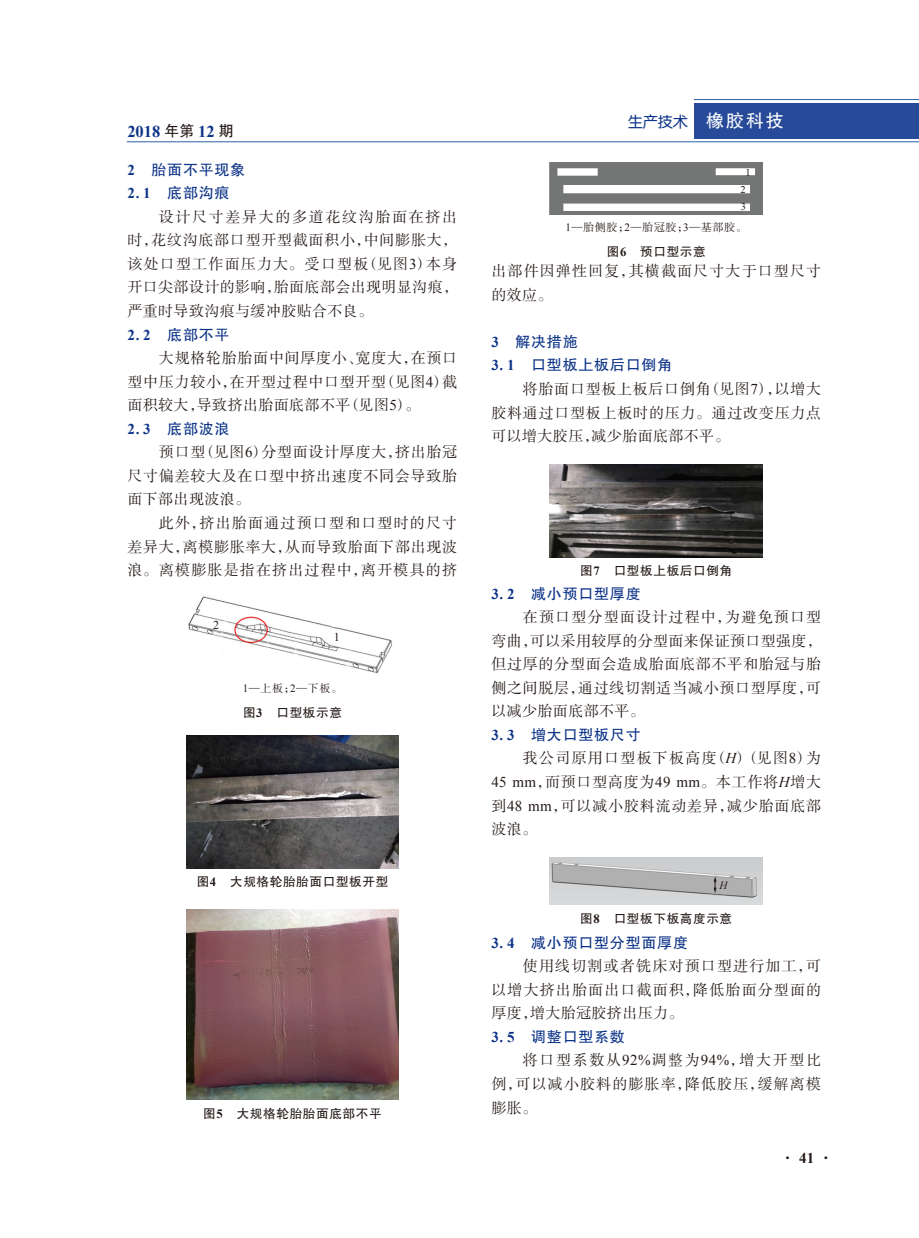
<style>
.page{position:relative;width:919px;height:1238px;background:#fff}
.page>*{position:absolute;margin:0;border:0;box-sizing:border-box;transform-origin:0 0}
.t1{font:18px "FZHTJW GB1 0";color:#fff}
.t2{font:700 16.5px "Times New Roman";color:#0d3488}
.正文{font:15px/23.5px "FZSSJW GB1 0";letter-spacing:.05em;color:#231916;text-align:justify}
.小标题{font:15px "FZHTJW GB1 0";letter-spacing:.05em;color:#0d3488}
.正文-2{font:15px/23.5px "FZSSJW GB1 0";letter-spacing:.075em;color:#231916}
.t3{font:15px "FZY3 JW GB1 0";color:#0d3488}
.t4{font:15px "FZHTJW GB1 0";color:#231916}
.图题{font:12.6px "FZHTJW GB1 0";letter-spacing:.05em;color:#231916}
.t5{font:12.15px "Times New Roman";color:#231916}
.图注{font:11.1px "FZSSJW GB1 0";letter-spacing:.05em;color:#231916}
.t6{font:italic 11.1px "Times New Roman";color:#231916}
.t7{font:10.5px/17.2px "Times New Roman";color:#231916;text-align:center}
.s1{font-family:"FZHTJW GB1 0";font-weight:400;font-size:15px;color:#231916}
.s2{font-family:"Times New Roman";font-weight:700}
.s3{font-family:"Times New Roman"}
.s4{font-family:"Times New Roman";font-style:italic}
</style>
<div class="page">
<div style="left:694px;top:103px;width:224px;height:35px;background:#274a99"></div>
<hr style="left:127px;top:141px;width:791px;height:1px;background:#2960ad">
<hr style="left:693px;top:99px;width:225px;height:1px;background:#2960ad">
<img style="left:550px;top:464px;width:212px;height:93px">
<img style="left:550px;top:857px;width:212px;height:47px">
<svg style="left:713px;top:876px;width:3px;height:17px"></svg>
<img style="left:188px;top:596px;width:205px;height:78px">
<img style="left:186px;top:735px;width:213px;height:133px">
<img style="left:186px;top:909px;width:213px;height:190px">
<img style="left:550px;top:163px;width:212px;height:51px">
<p class="t2" style="left:127px;top:120px;width:108px">2018 <span class="s1">年第</span> 12 <span class="s1">期</span></p>
<p class="小标题" style="left:127px;top:161px;width:119px"><span class="s2">2</span> 胎面不平现象</p>
<p class="小标题" style="left:127px;top:185px;width:103px"><span class="s2">2. 1</span> 底部沟痕</p>
<p class="正文" style="left:127px;top:205px;width:332px;text-indent:31px">设计尺寸差异大的多道花纹沟胎面在挤出时，花纹沟底部口型开型截面积小，中间膨胀大，该处口型工作面压力大。受口型板（见图<span class="s3">3</span>）本身开口尖部设计的影响，胎面底部会出现明显沟痕，严重时导致沟痕与缓冲胶贴合不良。</p>
<p class="小标题" style="left:127px;top:326px;width:103px"><span class="s2">2. 2</span> 底部不平</p>
<p class="正文" style="left:127px;top:347px;width:331px;text-indent:31px">大规格轮胎胎面中间厚度小、宽度大，在预口型中压力较小，在开型过程中口型开型（见图<span class="s3">4</span>）截面积较大，导致挤出胎面底部不平（见图<span class="s3">5</span>）。</p>
<p class="小标题" style="left:127px;top:420px;width:103px"><span class="s2">2. 3</span> 底部波浪</p>
<p class="正文" style="left:127px;top:441px;width:331px;text-indent:31px">预口型（见图<span class="s3">6</span>）分型面设计厚度大，挤出胎冠尺寸偏差较大及在口型中挤出速度不同会导致胎面下部出现波浪。</p>
<p class="正文" style="left:127px;top:512px;width:331px;text-indent:31px">此外，挤出胎面通过预口型和口型时的尺寸差异大，离模膨胀率大，从而导致胎面下部出现波浪。离模膨胀是指在挤出过程中，离开模具的挤</p>
<p class="t5" style="left:213px;top:616px;width:8px">2</p>
<p class="t5" style="left:334px;top:629px;width:8px">1</p>
<p class="图注" style="left:243px;top:682px;width:101px"><span class="s3">1</span>—上板；<span class="s3">2</span>—下板。</p>
<p class="图题" style="left:243px;top:705px;width:100px">图<span class="s2">3</span> 口型板示意</p>
<p class="图题" style="left:197px;top:875px;width:193px">图<span class="s2">4</span> 大规格轮胎胎面口型板开型</p>
<p class="图题" style="left:203px;top:1106px;width:180px">图<span class="s2">5</span> 大规格轮胎胎面底部不平</p>
<p class="t3" style="left:627px;top:114px;width:61px">生产技术</p>
<p class="t1" style="left:706px;top:111px;width:79px">橡胶科技</p>
<p class="t7" style="left:740px;top:163px;width:12px">1<br>2<br>3</p>
<p class="图注" style="left:565px;top:222px;width:183px"><span class="s3">1</span>—胎侧胶；<span class="s3">2</span>—胎冠胶；<span class="s3">3</span>—基部胶。</p>
<p class="图题" style="left:606px;top:245px;width:100px">图<span class="s2">6</span> 预口型示意</p>
<p class="正文-2" style="left:491px;top:260px;width:331px">出部件因弹性回复，其横截面尺寸大于口型尺寸的效应。</p>
<p class="小标题" style="left:491px;top:333px;width:88px"><span class="s2">3</span> 解决措施</p>
<p class="小标题" style="left:491px;top:357px;width:182px"><span class="s2">3. 1</span> 口型板上板后口倒角</p>
<p class="正文" style="left:491px;top:378px;width:331px;text-indent:31px">将胎面口型板上板后口倒角（见图<span class="s3">7</span>），以增大胶料通过口型板上板时的压力。通过改变压力点可以增大胶压，减少胎面底部不平。</p>
<p class="图题" style="left:580px;top:564px;width:153px">图<span class="s2">7</span> 口型板上板后口倒角</p>
<p class="小标题" style="left:491px;top:585px;width:151px"><span class="s2">3. 2</span> 减小预口型厚度</p>
<p class="正文" style="left:491px;top:606px;width:332px;text-indent:31px">在预口型分型面设计过程中，为避免预口型弯曲，可以采用较厚的分型面来保证预口型强度，但过厚的分型面会造成胎面底部不平和胎冠与胎侧之间脱层，通过线切割适当减小预口型厚度，可以减少胎面底部不平。</p>
<p class="小标题" style="left:491px;top:726px;width:151px"><span class="s2">3. 3</span> 增大口型板尺寸</p>
<p class="正文" style="left:491px;top:747px;width:331px;text-indent:31px">我公司原用口型板下板高度（<span class="s4">H</span>）（见图<span class="s3">8</span>）为<span class="s3">45 mm</span>，而预口型高度为<span class="s3">49 mm</span>。本工作将<span class="s4">H</span>增大到<span class="s3">48 mm</span>，可以减小胶料流动差异，减少胎面底部波浪。</p>
<p class="t6" style="left:719px;top:877px;width:10px">H</p>
<p class="图题" style="left:580px;top:911px;width:153px">图<span class="s2">8</span> 口型板下板高度示意</p>
<p class="小标题" style="left:491px;top:934px;width:198px"><span class="s2">3. 4</span> 减小预口型分型面厚度</p>
<p class="正文" style="left:491px;top:955px;width:331px;text-indent:31px">使用线切割或者铣床对预口型进行加工，可以增大挤出胎面出口截面积，降低胎面分型面的厚度，增大胎冠胶挤出压力。</p>
<p class="小标题" style="left:491px;top:1028px;width:135px"><span class="s2">3. 5</span> 调整口型系数</p>
<p class="正文" style="left:491px;top:1049px;width:331px;text-indent:31px">将口型系数从<span class="s3">92%</span>调整为<span class="s3">94%</span>，增大开型比例，可以减小胶料的膨胀率，降低胶压，缓解离模膨胀。</p>
<p class="t4" style="left:780px;top:1149px;width:55px">· <span class="s2">41</span> ·</p>
</div>
